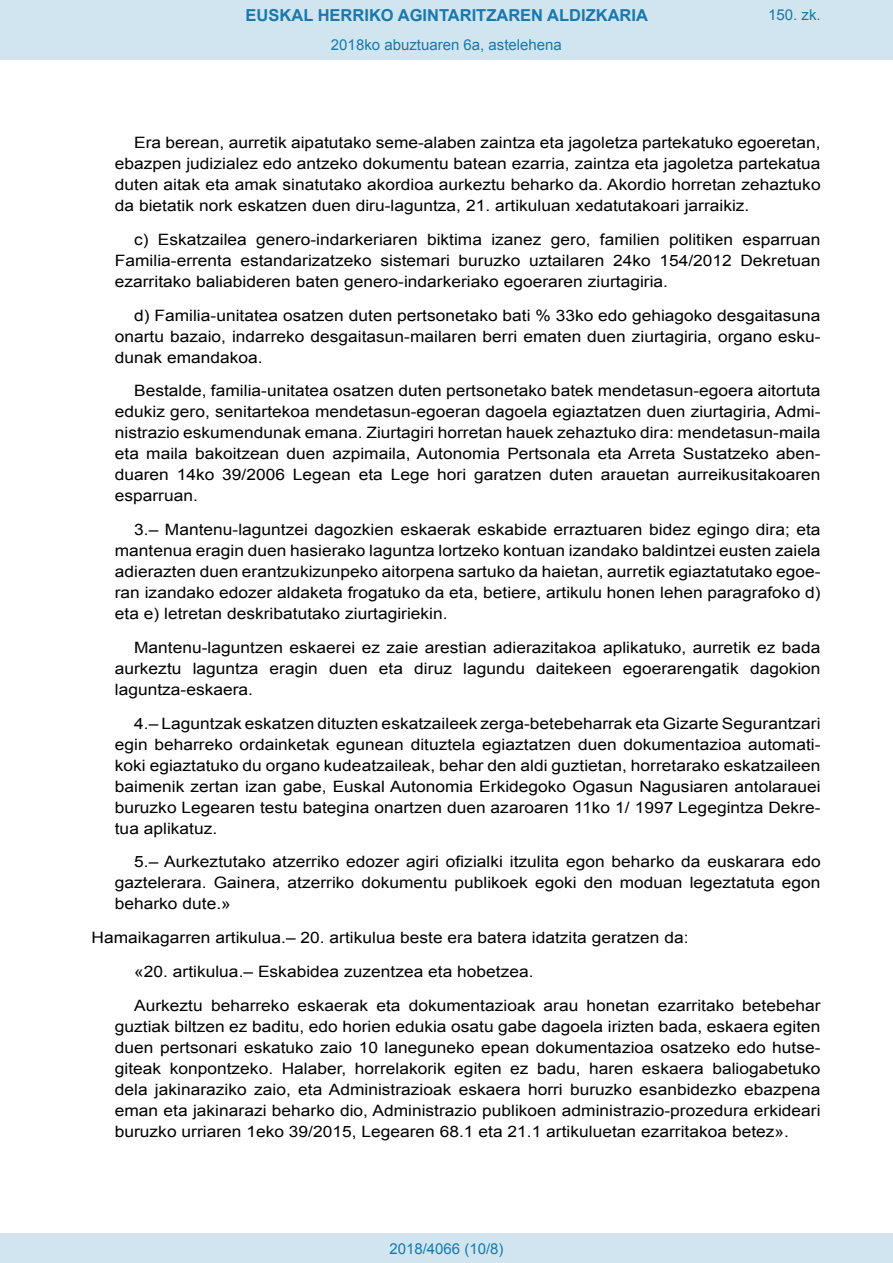
<style>
.page{position:relative;width:893px;height:1263px;background:#fff}
.page>*{position:absolute;margin:0;border:0;box-sizing:border-box;transform-origin:0 0}
.t1{font:700 16.5px "Arial";color:#1879ad}
.BOPVDetalle{font:15.6px/21px "Arial";color:#000;text-align:justify;scale:1.11 1}
.Paginacion_Centro{font:15px "Arial";color:#1879ad}
</style>
<div class="page">
<div style="left:0;top:0;width:893px;height:60px;background:#d0e5f0"></div>
<div style="left:0;top:1233px;width:893px;height:30px;background:#d0e5f0"></div>
<p class="t1" style="left:246px;top:4px;width:404px">EUSKAL HERRIKO AGINTARITZAREN ALDIZKARIA</p>
<p class="Paginacion_Centro" style="left:331px;top:35px;width:232px">2018ko abuztuaren 6a, astelehena</p>
<p class="Paginacion_Centro" style="left:768px;top:5px;width:54px">150. zk.</p>
<p class="BOPVDetalle" style="left:115px;top:132px;width:637px;text-indent:19px">Era berean, aurretik aipatutako seme-alaben zaintza eta jagoletza partekatuko egoeretan, ebazpen judizialez edo antzeko dokumentu batean ezarria, zaintza eta jagoletza partekatua duten aitak eta amak sinatutako akordioa aurkeztu beharko da. Akordio horretan zehaztuko da bietatik nork eskatzen duen diru-laguntza, 21. artikuluan xedatutakoari jarraikiz.</p>
<p class="BOPVDetalle" style="left:115px;top:229px;width:637px;text-indent:19px">c) Eskatzailea genero-indarkeriaren biktima izanez gero, familien politiken esparruan Familia-errenta estandarizatzeko sistemari buruzko uztailaren 24ko 154/2012 Dekretuan ezarritako baliabideren baten genero-indarkeriako egoeraren ziurtagiria.</p>
<p class="BOPVDetalle" style="left:115px;top:305px;width:637px;text-indent:19px">d) Familia-unitatea osatzen duten pertsonetako bati % 33ko edo gehiagoko desgaitasuna onartu bazaio, indarreko desgaitasun-mailaren berri ematen duen ziurtagiria, organo esku&shy;dunak emandakoa.</p>
<p class="BOPVDetalle" style="left:115px;top:381px;width:637px;text-indent:19px">Bestalde, familia-unitatea osatzen duten pertsonetako batek mendetasun-egoera aitortuta edukiz gero, senitartekoa mendetasun-egoeran dagoela egiaztatzen duen ziurtagiria, Admi&shy;nistrazio eskumendunak emana. Ziurtagiri horretan hauek zehaztuko dira: mendetasun-maila eta maila bakoitzean duen azpimaila, Autonomia Pertsonala eta Arreta Sustatzeko aben&shy;duaren 14ko 39/2006 Legean eta Lege hori garatzen duten arauetan aurreikusitakoaren esparruan.</p>
<p class="BOPVDetalle" style="left:115px;top:519px;width:637px;text-indent:19px">3.– Mantenu-laguntzei dagozkien eskaerak eskabide erraztuaren bidez egingo dira; eta mantenua eragin duen hasierako laguntza lortzeko kontuan izandako baldintzei eusten zaiela adierazten duen erantzukizunpeko aitorpena sartuko da haietan, aurretik egiaztatutako egoe&shy;ran izandako edozer aldaketa frogatuko da eta, betiere, artikulu honen lehen paragrafoko d) eta e) letretan deskribatutako ziurtagiriekin.</p>
<p class="BOPVDetalle" style="left:115px;top:637px;width:637px;text-indent:19px">Mantenu-laguntzen eskaerei ez zaie arestian adierazitakoa aplikatuko, aurretik ez bada aurkeztu laguntza eragin duen eta diruz lagundu daitekeen egoerarengatik dagokion laguntza-eskaera.</p>
<p class="BOPVDetalle" style="left:115px;top:713px;width:637px;text-indent:19px">4.– Laguntzak eskatzen dituzten eskatzaileek zerga-betebeharrak eta Gizarte Segurantzari egin beharreko ordainketak egunean dituztela egiaztatzen duen dokumentazioa automati&shy;koki egiaztatuko du organo kudeatzaileak, behar den aldi guztietan, horretarako eskatzaileen baimenik zertan izan gabe, Euskal Autonomia Erkidegoko Ogasun Nagusiaren antolarauei buruzko Legearen testu bategina onartzen duen azaroaren 11ko 1/ 1997 Legegintza Dekre&shy;tua aplikatuz.</p>
<p class="BOPVDetalle" style="left:115px;top:852px;width:637px;text-indent:19px">5.– Aurkeztutako atzerriko edozer agiri ofizialki itzulita egon beharko da euskarara edo gaztelerara. Gainera, atzerriko dokumentu publikoek egoki den moduan legeztatuta egon beharko dute.»</p>
<p class="BOPVDetalle" style="left:92px;top:927px;width:539px">Hamaikagarren artikulua.– 20. artikulua beste era batera idatzita geratzen da:</p>
<p class="BOPVDetalle" style="left:134px;top:961px;width:361px">«20. artikulua.– Eskabidea zuzentzea eta hobetzea.</p>
<p class="BOPVDetalle" style="left:115px;top:995px;width:637px;text-indent:19px">Aurkeztu beharreko eskaerak eta dokumentazioak arau honetan ezarritako betebehar guztiak biltzen ez baditu, edo horien edukia osatu gabe dagoela irizten bada, eskaera egiten duen pertsonari eskatuko zaio 10 laneguneko epean dokumentazioa osatzeko edo hutse&shy;giteak konpontzeko. Halaber, horrelakorik egiten ez badu, haren eskaera baliogabetuko dela jakinaraziko zaio, eta Administrazioak eskaera horri buruzko esanbidezko ebazpena eman eta jakinarazi beharko dio, Administrazio publikoen administrazio-prozedura erkideari buruzko urriaren 1eko 39/2015, Legearen 68.1 eta 21.1 artikuluetan ezarritakoa betez».</p>
<p class="Paginacion_Centro" style="left:389px;top:1238px;width:116px">2018/4066 (10/8)</p>
</div>
